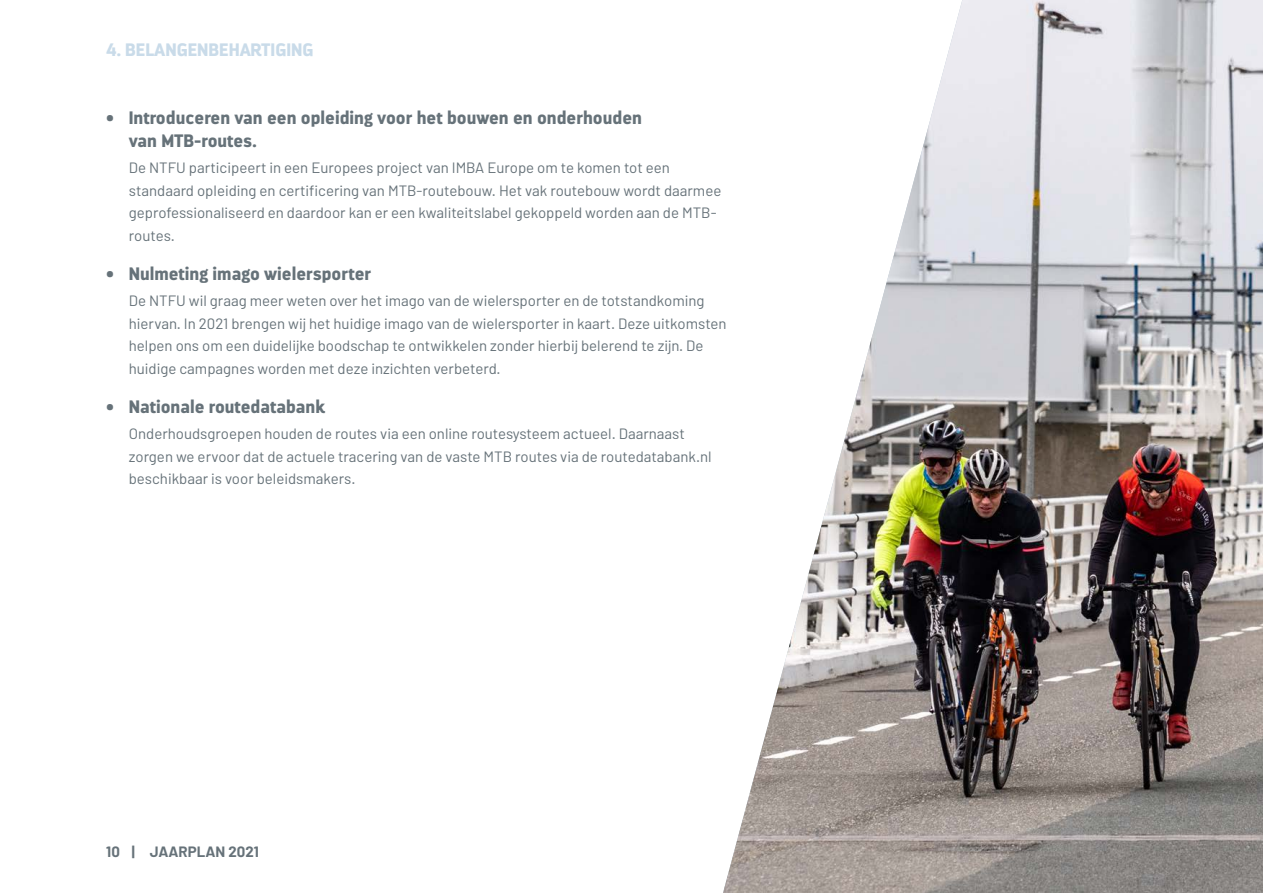
<style>
.page{position:relative;width:1263px;height:893px;background:#fff}
.page>*{position:absolute;margin:0;border:0;box-sizing:border-box;transform-origin:0 0}
.t1{font:900 18px/22.5px "Darwin";color:#667279}
.t2{font:900 18px "Darwin";color:#c9dbe9}
.t3{font:15px/22.5px "Barlow";color:#667279}
.t4{font:700 15px "Barlow";color:#667279}
</style>
<div class="page">
<img style="left:723px;top:0;width:540px;height:893px">
<p class="t2" style="left:106px;top:39px;width:209px">4. BELANGENBEHARTIGING</p>
<p class="t1" style="left:129px;top:107px;width:515px;text-indent:-22px">• Introduceren van een opleiding voor het bouwen en onderhouden van MTB-routes.</p>
<p class="t3" style="left:129px;top:156px;width:594px">De NTFU participeert in een Europees project van IMBA Europe om te komen tot een standaard opleiding en certificering van MTB-routebouw. Het vak routebouw wordt daarmee geprofessionaliseerd en daardoor kan er een kwaliteitslabel gekoppeld worden aan de MTB&shy;routes.</p>
<p class="t1" style="left:106px;top:262px;width:266px">• Nulmeting imago wielersporter</p>
<p class="t3" style="left:129px;top:289px;width:599px">De NTFU wil graag meer weten over het imago van de wielersporter en de totstandkoming hiervan. In 2021 brengen wij het huidige imago van de wielersporter in kaart. Deze uitkomsten helpen ons om een duidelijke boodschap te ontwikkelen zonder hierbij belerend te zijn. De huidige campagnes worden met deze inzichten verbeterd.</p>
<p class="t1" style="left:106px;top:395px;width:220px">• Nationale routedatabank</p>
<p class="t3" style="left:129px;top:422px;width:584px">Onderhoudsgroepen houden de routes via een online routesysteem actueel. Daarnaast zorgen we ervoor dat de actuele tracering van de vaste MTB routes via de routedatabank.nl beschikbaar is voor beleidsmakers.</p>
<p class="t4" style="left:106px;top:842px;width:154px">10 | JAARPLAN 2021</p>
</div>
